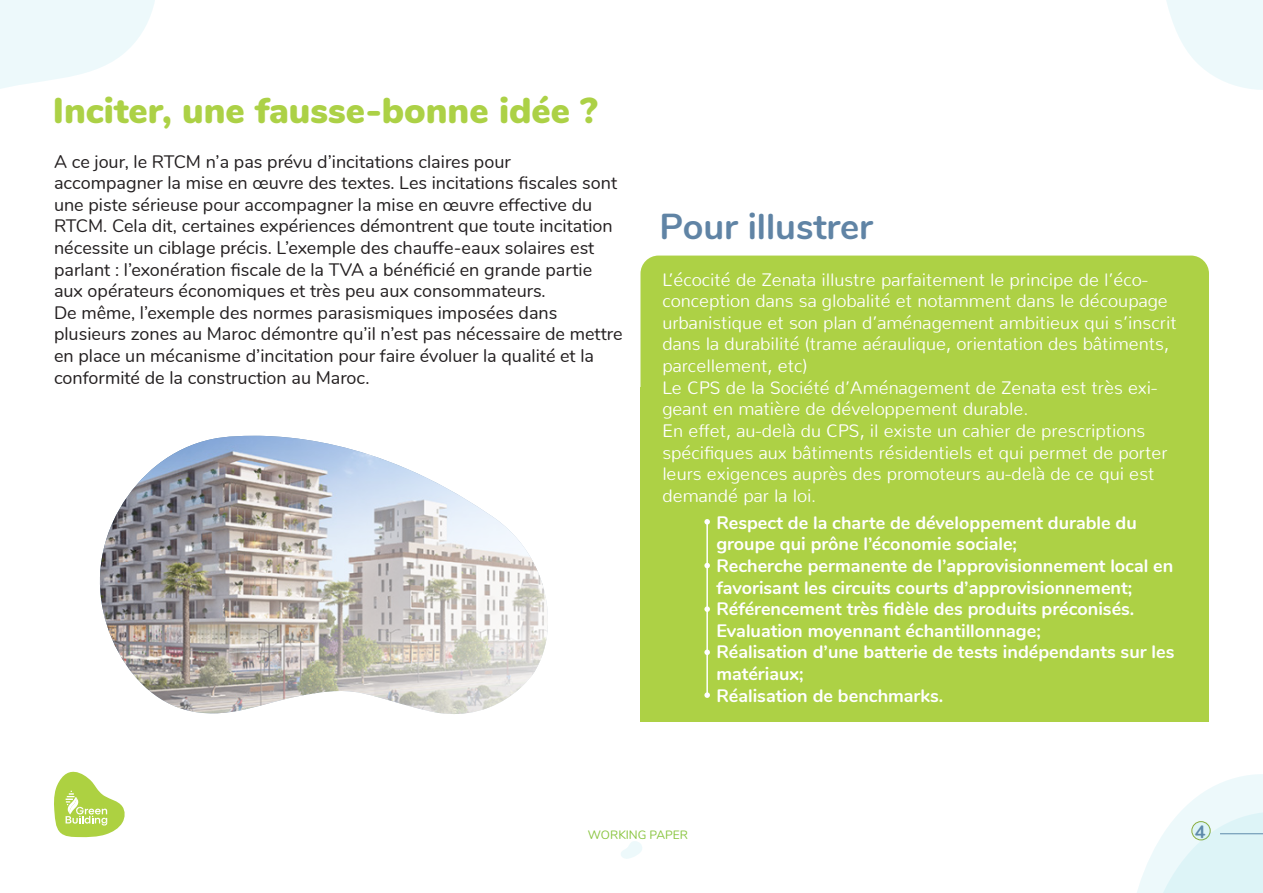
<style>
.page{position:relative;width:1263px;height:893px;background:#fff}
.page>*{position:absolute;margin:0;border:0;box-sizing:border-box;transform-origin:0 0}
.t1{font:900 36px "Nunito";color:#acd146}
.t2{font:700 36px "Nunito";color:#6084a5}
.t3{font:18px/21.6px "Nunito";color:#231f20}
.t4{font:300 18px/21.6px "Nunito";color:#fff}
.t5{font:700 18px/21.6px "Nunito";color:#fff}
.t6{font:700 18px "Nunito";color:#6084a5}
.t7{font:12px "Nunito";color:#89c53f}
</style>
<div class="page">
<svg style="left:1166px;top:0;width:97px;height:90px"></svg>
<svg style="left:621px;top:841px;width:21px;height:18px"></svg>
<svg style="left:54px;top:771px;width:71px;height:66px"></svg>
<div style="left:640px;top:256px;width:569px;height:464px;background:#add145;border-radius:18px"></div>
<div style="left:640px;top:387px;width:569px;height:335px;background:#add145"></div>
<svg style="left:704px;top:519px;width:6px;height:6px"></svg>
<svg style="left:704px;top:563px;width:6px;height:5px"></svg>
<svg style="left:704px;top:606px;width:6px;height:6px"></svg>
<svg style="left:704px;top:649px;width:6px;height:6px"></svg>
<svg style="left:704px;top:692px;width:6px;height:6px"></svg>
<hr style="left:706px;top:523px;width:2px;height:173px;background:#fff">
<img style="left:99px;top:436px;width:449px;height:278px">
<svg style="left:1137px;top:774px;width:126px;height:119px"></svg>
<svg style="left:0;top:0;width:155px;height:89px"></svg>
<p class="t1" style="left:53px;top:84px;width:546px">Inciter, une fausse-bonne idée ?</p>
<p class="t3" style="left:54px;top:149px;width:565px">A ce jour, le RTCM n’a pas prévu d’incitations claires pour accompagner la mise en œuvre des textes. Les incitations fiscales sont une piste sérieuse pour accompagner la mise en œuvre effective du RTCM. Cela dit, certaines expériences démontrent que toute incitation nécessite un ciblage précis. L’exemple des chauffe-eaux solaires est parlant : l’exonération fiscale de la TVA a bénéficié en grande partie aux opérateurs économiques et très peu aux consommateurs.</p>
<p class="t3" style="left:54px;top:301px;width:570px">De même, l’exemple des normes parasismiques imposées dans plusieurs zones au Maroc démontre qu’il n’est pas nécessaire de mettre en place un mécanisme d’incitation pour faire évoluer la qualité et la conformité de la construction au Maroc.</p>
<p class="t2" style="left:659px;top:200px;width:215px">Pour illustrer</p>
<p class="t4" style="left:662px;top:267px;width:516px">L’écocité de Zenata illustre parfaitement le principe de l’éco&shy;conception dans sa globalité et notamment dans le découpage urbanistique et son plan d’aménagement ambitieux qui s’inscrit dans la durabilité (trame aéraulique, orientation des bâtiments, parcellement, etc)</p>
<p class="t4" style="left:662px;top:375px;width:496px">Le CPS de la Société d’Aménagement de Zenata est très exi&shy;geant en matière de développement durable.</p>
<p class="t4" style="left:662px;top:418px;width:507px">En effet, au-delà du CPS, il existe un cahier de prescriptions spécifiques aux bâtiments résidentiels et qui permet de porter leurs exigences auprès des promoteurs au-delà de ce qui est demandé par la loi.</p>
<p class="t5" style="left:716px;top:511px;width:422px">Respect de la charte de développement durable du groupe qui prône l’économie sociale;</p>
<p class="t5" style="left:716px;top:554px;width:458px">Recherche permanente de l’approvisionnement local en favorisant les circuits courts d’approvisionnement;</p>
<p class="t5" style="left:716px;top:597px;width:419px">Référencement très fidèle des produits préconisés.</p>
<p class="t5" style="left:716px;top:619px;width:326px">Evaluation moyennant échantillonnage;</p>
<p class="t5" style="left:716px;top:640px;width:460px">Réalisation d’une batterie de tests indépendants sur les matériaux;</p>
<p class="t5" style="left:716px;top:683px;width:228px">Réalisation de benchmarks.</p>
<p class="t7" style="left:588px;top:826px;width:102px">WORKING PAPER</p>
<p class="t6" style="left:1195px;top:818px;width:12px">4</p>
</div>
